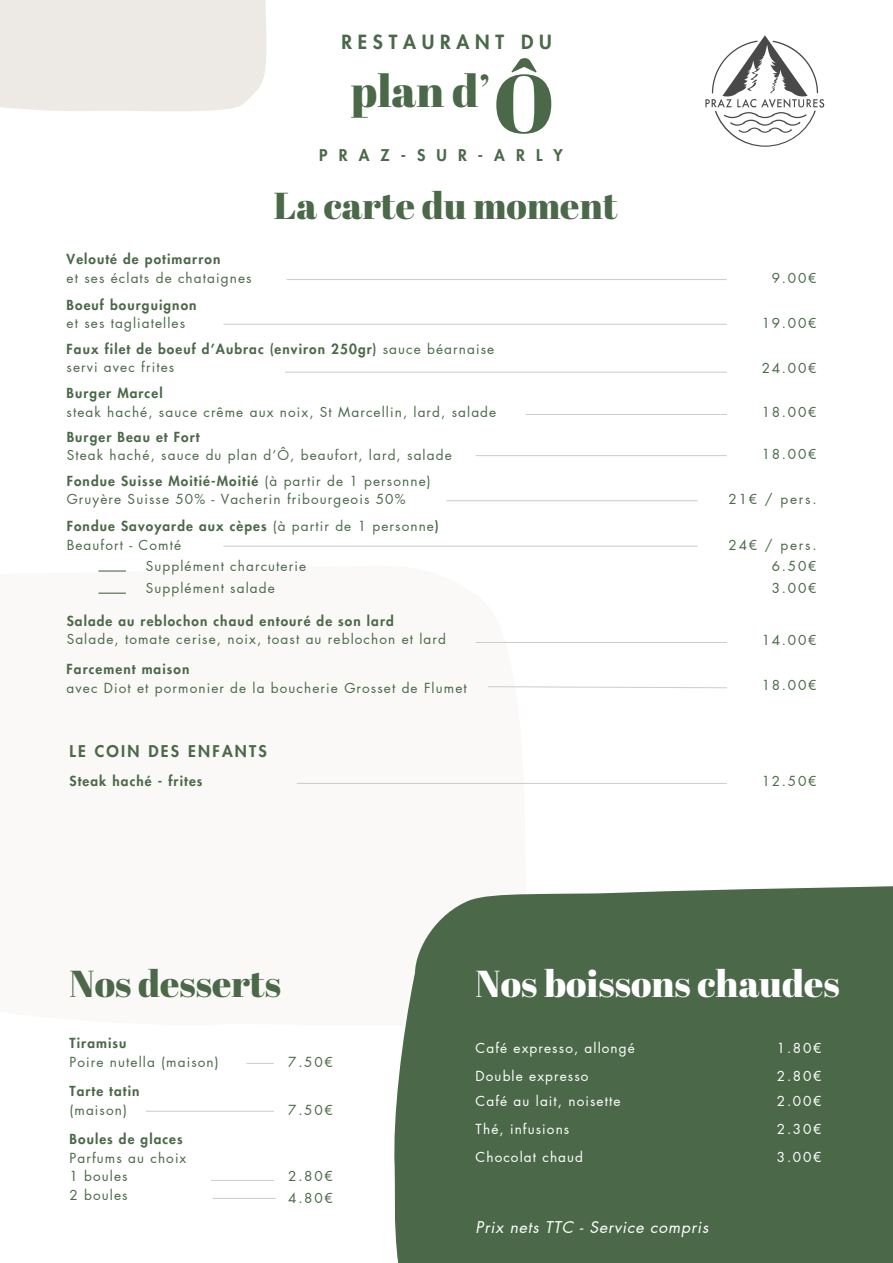
<style>
.page{position:relative;width:893px;height:1263px;background:#fff}
.page>*{position:absolute;margin:0;border:0;box-sizing:border-box;transform-origin:0 0}
.t1{font:82.5px "Abril Fatface";color:#4b6949}
.t2{font:45px "Abril Fatface";color:#4b6949}
.t3{font:37.5px "Abril Fatface";color:#4b6949}
.t4{font:37.5px "Abril Fatface";color:#fff}
.t5{font:800 19.12px "Futura LT Pro";letter-spacing:.3em;color:#4b6949}
.t6{font:italic 15.83px "Futura LT Pro";letter-spacing:.05em;color:#fff}
.t7{font:800 15.83px "Futura LT Pro";letter-spacing:.14em;color:#4b6949}
.t8{font:800 15.83px "Futura LT Pro";letter-spacing:.7em;color:#4b6949}
.t9{font:13.58px "Futura LT Pro";letter-spacing:.08em;color:#4b6949}
.t10{font:800 13.58px "Futura LT Pro";letter-spacing:.08em;color:#4b6949}
.t11{font:13.58px "Futura LT Pro";letter-spacing:.08em;color:#fff}
.s1{font-weight:400}
</style>
<div class="page">
<div style="left:0;top:0;width:266px;height:111px;background:#edeae6"></div>
<div style="left:394px;top:886px;width:499px;height:377px;background:#4b6949"></div>
<svg style="left:705px;top:35px;width:119px;height:112px"></svg>
<hr style="left:98px;top:570px;width:28px;height:2px;background:#4b6949">
<svg style="left:98px;top:593px;width:28px;height:1px"></svg>
<hr style="left:286px;top:279px;width:441px;height:1px;background:#cfcbc6">
<hr style="left:223px;top:324px;width:504px;height:1px;background:#cfcbc6">
<hr style="left:285px;top:372px;width:442px;height:1px;background:#cfcbc6">
<hr style="left:526px;top:414px;width:201px;height:1px;background:#cfcbc6">
<hr style="left:475px;top:455px;width:252px;height:1px;background:#cfcbc6">
<hr style="left:446px;top:500px;width:251px;height:1px;background:#cfcbc6">
<hr style="left:223px;top:546px;width:474px;height:1px;background:#cfcbc6">
<hr style="left:475px;top:642px;width:252px;height:1px;background:#cfcbc6">
<hr style="left:297px;top:783px;width:430px;height:1px;background:#cfcbc6">
<svg style="left:488px;top:686px;width:239px;height:2px"></svg>
<svg style="left:246px;top:1063px;width:28px;height:1px"></svg>
<hr style="left:146px;top:1111px;width:128px;height:1px;background:#cfcbc6">
<hr style="left:211px;top:1180px;width:63px;height:1px;background:#cfcbc6">
<hr style="left:213px;top:1198px;width:63px;height:1px;background:#cfcbc6">
<p class="t5" style="left:341px;top:33px;width:212px">RESTAURANT DU</p>
<p class="t1" style="left:493px;top:46px;width:63px">Ô</p>
<p class="t2" style="left:351px;top:59px;width:141px">plan d’</p>
<p class="t8" style="left:319px;top:148px;width:245px">PRAZ-SUR-ARLY</p>
<h4 class="t10" style="left:67px;top:253px;width:155px">Velouté de potimarron</h4>
<p class="t9" style="left:67px;top:271px;width:186px">et ses éclats de chataignes</p>
<p class="t3" style="left:274px;top:180px;width:345px">La carte du moment</p>
<p class="t10" style="left:67px;top:298px;width:131px">Boeuf bourguignon</p>
<p class="t9" style="left:67px;top:317px;width:120px">et ses tagliatelles</p>
<p class="t10" style="left:67px;top:342px;width:429px">Faux filet de boeuf d’Aubrac (environ 250gr) <span class="s1">sauce béarnaise</span></p>
<p class="t9" style="left:67px;top:361px;width:109px">servi avec frites</p>
<p class="t10" style="left:67px;top:387px;width:97px">Burger Marcel</p>
<p class="t9" style="left:67px;top:405px;width:431px">steak haché, sauce crême aux noix, St Marcellin, lard, salade</p>
<p class="t10" style="left:67px;top:430px;width:134px">Burger Beau et Fort</p>
<p class="t9" style="left:67px;top:449px;width:386px">Steak haché, sauce du plan d’Ô, beaufort, lard, salade</p>
<p class="t10" style="left:67px;top:474px;width:365px">Fondue Suisse Moitié-Moitié <span class="s1">(à partir de 1 personne)</span></p>
<p class="t9" style="left:67px;top:493px;width:340px">Gruyère Suisse 50% - Vacherin fribourgeois 50%</p>
<p class="t10" style="left:67px;top:520px;width:373px">Fondue Savoyarde aux cèpes <span class="s1">(à partir de 1 personne</span>)</p>
<p class="t9" style="left:67px;top:539px;width:116px">Beaufort - Comté</p>
<p class="t9" style="left:146px;top:560px;width:162px">Supplément charcuterie</p>
<p class="t9" style="left:146px;top:582px;width:130px">Supplément salade</p>
<p class="t10" style="left:67px;top:614px;width:329px">Salade au reblochon chaud entouré de son lard</p>
<p class="t9" style="left:67px;top:633px;width:381px">Salade, tomate cerise, noix, toast au reblochon et lard</p>
<p class="t10" style="left:67px;top:663px;width:124px">Farcement maison</p>
<p class="t9" style="left:67px;top:681px;width:402px">avec Diot et pormonier de la boucherie Grosset de Flumet</p>
<h1 class="t7" style="left:70px;top:743px;width:199px">LE COIN DES ENFANTS</h1>
<p class="t10" style="left:70px;top:775px;width:134px">Steak haché - frites</p>
<p class="t9" style="left:772px;top:272px;width:46px">9.00€</p>
<p class="t9" style="left:761px;top:317px;width:56px">19.00€</p>
<p class="t9" style="left:761px;top:362px;width:56px">24.00€</p>
<p class="t9" style="left:761px;top:405px;width:56px">18.00€</p>
<p class="t9" style="left:761px;top:448px;width:56px">18.00€</p>
<p class="t9" style="left:728px;top:493px;width:89px">21€ / pers.</p>
<p class="t9" style="left:728px;top:539px;width:89px">24€ / pers.</p>
<p class="t9" style="left:772px;top:560px;width:46px">6.50€</p>
<p class="t9" style="left:772px;top:582px;width:46px">3.00€</p>
<p class="t9" style="left:761px;top:634px;width:56px">14.00€</p>
<h2 class="t9" style="left:761px;top:679px;width:56px">18.00€</h2>
<p class="t9" style="left:761px;top:775px;width:56px">12.50€</p>
<p class="t3" style="left:70px;top:957px;width:213px">Nos desserts</p>
<h3 class="t4" style="left:475px;top:957px;width:365px">Nos boissons chaudes</h3>
<p class="t10" style="left:70px;top:1037px;width:59px">Tiramisu</p>
<p class="t9" style="left:70px;top:1055px;width:151px">Poire nutella (maison)</p>
<p class="t10" style="left:70px;top:1085px;width:72px">Tarte tatin</p>
<p class="t9" style="left:70px;top:1103px;width:59px">(maison)</p>
<p class="t10" style="left:70px;top:1133px;width:115px">Boules de glaces</p>
<p class="t9" style="left:70px;top:1151px;width:118px">Parfums au choix</p>
<p class="t9" style="left:70px;top:1170px;width:60px">1 boules</p>
<p class="t9" style="left:70px;top:1188px;width:60px">2 boules</p>
<h4 class="t9" style="left:288px;top:1055px;width:46px">7.50€</h4>
<h6 class="t9" style="left:288px;top:1103px;width:46px">7.50€</h6>
<h2 class="t9" style="left:288px;top:1170px;width:46px">2.80€</h2>
<p class="t9" style="left:288px;top:1191px;width:46px">4.80€</p>
<h2 class="t11" style="left:475px;top:1042px;width:157px">Café expresso, allongé</h2>
<p class="t11" style="left:475px;top:1069px;width:114px">Double expresso</p>
<p class="t11" style="left:475px;top:1095px;width:146px">Café au lait, noisette</p>
<p class="t11" style="left:475px;top:1123px;width:95px">Thé, infusions</p>
<p class="t11" style="left:475px;top:1150px;width:109px">Chocolat chaud</p>
<p class="t6" style="left:475px;top:1220px;width:234px">Prix nets TTC - Service compris</p>
<p class="t11" style="left:777px;top:1042px;width:46px">1.80€</p>
<p class="t11" style="left:777px;top:1069px;width:46px">2.80€</p>
<p class="t11" style="left:777px;top:1095px;width:46px">2.00€</p>
<p class="t11" style="left:777px;top:1123px;width:46px">2.30€</p>
<p class="t11" style="left:777px;top:1150px;width:46px">3.00€</p>
</div>
